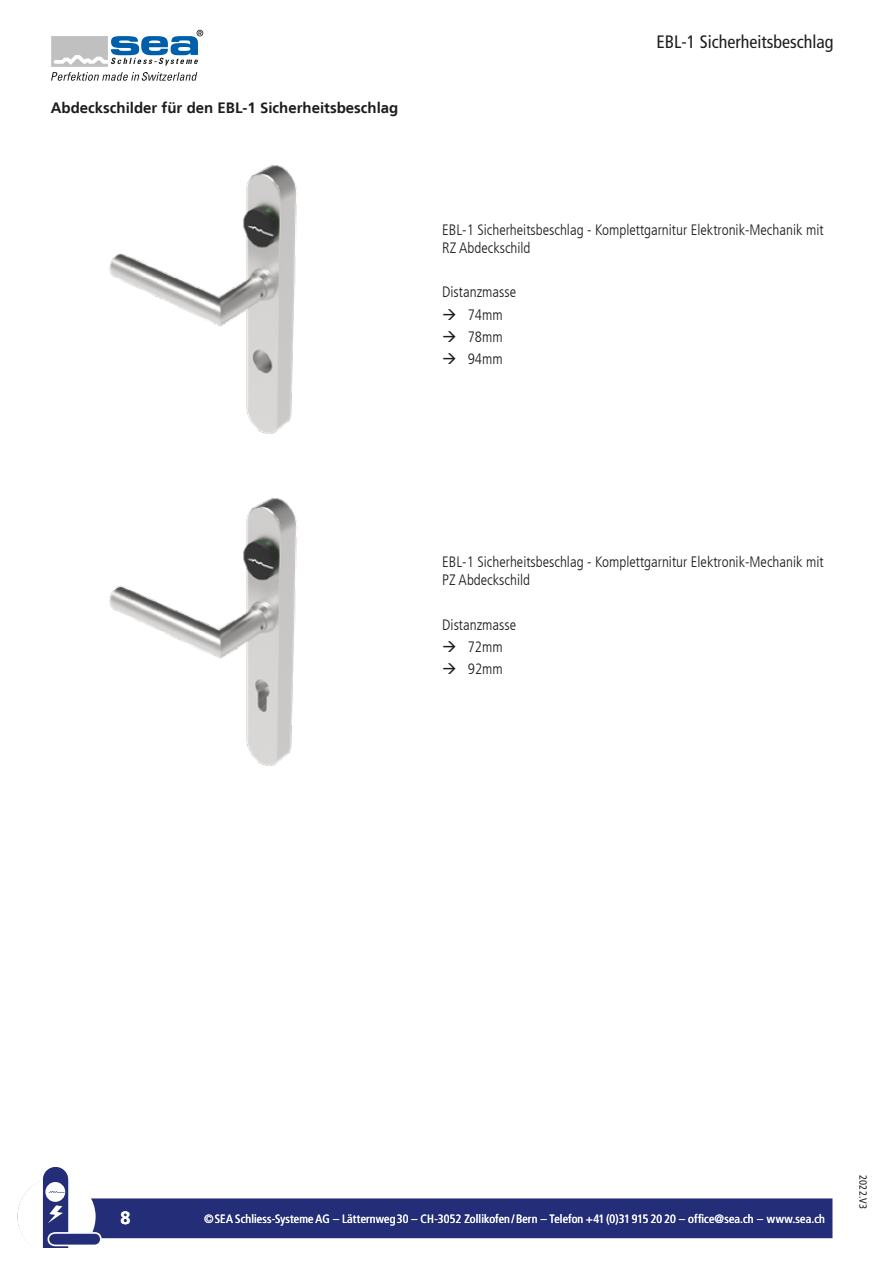
<style>
.page{position:relative;width:893px;height:1263px;background:#fff}
.page>*{position:absolute;margin:0;border:0;box-sizing:border-box;transform-origin:0 0}
.t1{font:condensed 18px "Frutiger LT";color:#1d1d1b}
.t2{font:700 18px "Frutiger LT";color:#fff}
.t3{font:300 condensed 15px/22.2px "Frutiger LT";color:#1d1d1b}
.t4{font:700 15px "Frutiger LT";color:#1d1d1b}
.t5{font:condensed 12px "Frutiger LT";letter-spacing:.015em;color:#fff}
.t6{font:condensed 10.5px "Frutiger LT";letter-spacing:.015em;color:#1d1d1b}
</style>
<div class="page">
<div style="left:49px;top:1198px;width:783px;height:40px;background:#232d78;border:2px solid #232d78"></div>
<svg style="left:17px;top:1167px;width:85px;height:81px"></svg>
<img style="left:109px;top:165px;width:188px;height:269px">
<img style="left:109px;top:498px;width:188px;height:268px">
<svg style="left:51px;top:30px;width:152px;height:51px"></svg>
<p class="t4" style="left:51px;top:99px;width:349px">Abdeckschilder für den EBL-1 Sicherheitsbeschlag</p>
<p class="t1" style="left:656px;top:31px;width:178px">EBL-1 Sicherheitsbeschlag</p>
<p class="t3" style="left:442px;top:221px;width:383px;line-height:18px">EBL-1 Sicherheitsbeschlag - Komplettgarnitur Elektronik-Mechanik mit<br>RZ Abdeckschild</p>
<p class="t3" style="left:468px;top:281px;width:50px;text-indent:-26px">Distanzmasse<br>74mm<br>78mm<br>94mm</p>
<p class="t3" style="left:442px;top:553px;width:383px;line-height:18px">EBL-1 Sicherheitsbeschlag - Komplettgarnitur Elektronik-Mechanik mit<br>PZ Abdeckschild</p>
<p class="t3" style="left:468px;top:614px;width:50px;text-indent:-26px">Distanzmasse<br>72mm<br>92mm</p>
<p class="t2" style="left:120px;top:1207px;width:12px">8</p>
<p class="t5" style="left:204px;top:1212px;width:622px">©SEA Schliess-Systeme AG – Lätternweg30 – CH-305-2 Zollikofen /Bern – Telefon +41(0)31915 20 20 – office@sea.ch – www.sea.ch</p>
<p class="t6" style="left:869px;top:1175px;width:35px;rotate:90deg">2022.V3</p>
</div>
